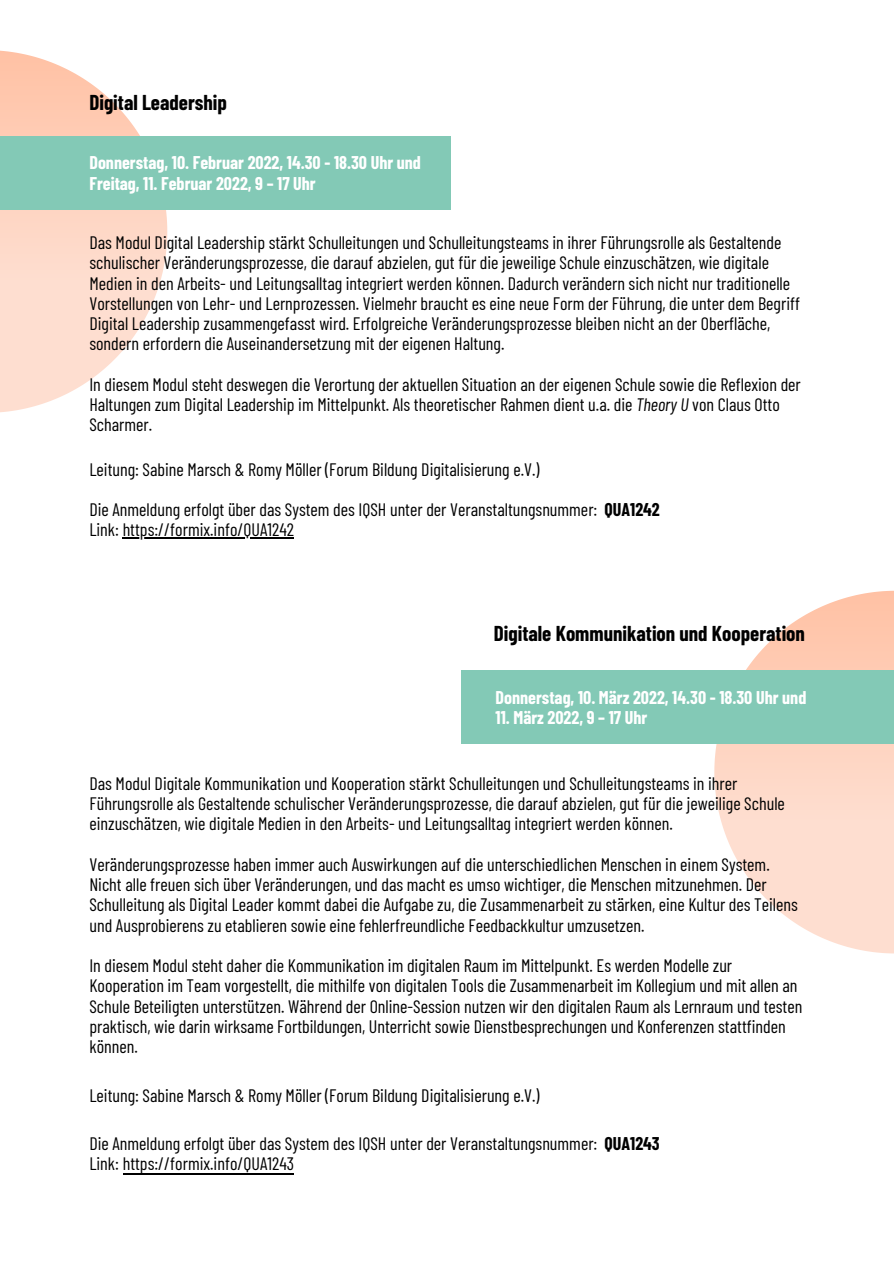
<style>
.page{position:relative;width:894px;height:1264px;background:#fff}
.page>*{position:absolute;margin:0;border:0;box-sizing:border-box;transform-origin:0 0}
.t1{font:700 21px "Barlow Condensed";color:#000}
.t2{font:18px/20.2px "Barlow Condensed";color:#000}
.t3{font:700 18px "Barlow Condensed";color:#fff}
.s1{font-style:italic}
.s2{font-weight:700}
</style>
<div class="page">
<svg style="left:0;top:50px;width:167px;height:363px;fill:#feded0"></svg>
<div style="left:0;top:136px;width:450px;height:73px;background:#83c9b6"></div>
<svg style="left:714px;top:590px;width:179px;height:363px;fill:#feded0"></svg>
<div style="left:461px;top:670px;width:432px;height:74px;background:#83c9b6"></div>
<hr style="left:123px;top:537px;width:171px;height:1px;background:#000">
<hr style="left:123px;top:1172px;width:171px;height:2px;background:#000">
<p class="t1" style="left:89px;top:89px;width:139px">Digital Leadership</p>
<p class="t3" style="left:89px;top:151px;width:333px">Donnerstag, 10. Februar 2022, 14.30 - 18.30 Uhr und</p>
<p class="t3" style="left:89px;top:172px;width:228px">Freitag, 11. Februar 2022, 9 – 17 Uhr</p>
<p class="t2" style="left:89px;top:232px;width:712px">Das Modul Digital Leadership stärkt Schulleitungen und Schulleitungsteams in ihrer Führungsrolle als Gestaltende schulischer Veränderungsprozesse, die darauf abzielen, gut für die jeweilige Schule einzuschätzen, wie digitale Medien in den Arbeits- und Leitungsalltag integriert werden können. Dadurch verändern sich nicht nur traditionelle Vorstellungen von Lehr- und Lernprozessen. Vielmehr braucht es eine neue Form der Führung, die unter dem Begriff Digital Leadership zusammengefasst wird. Erfolgreiche Veränderungsprozesse bleiben nicht an der Oberfläche, sondern erfordern die Auseinandersetzung mit der eigenen Haltung.</p>
<p class="t2" style="left:89px;top:373px;width:712px">In diesem Modul steht deswegen die Verortung der aktuellen Situation an der eigenen Schule sowie die Reflexion der<br>Haltungen zum Digital Leadership im Mittelpunkt. Als theoretischer Rahmen dient u.a. die <span class="s1">Theory U</span> von Claus Otto<br>Scharmer.</p>
<p class="t2" style="left:89px;top:458px;width:451px">Leitung: Sabine Marsch &amp; Romy Möller (Forum Bildung Digitalisierung e.V.)</p>
<p class="t2" style="left:89px;top:498px;width:571px">Die Anmeldung erfolgt über das System des IQSH unter der Veranstaltungsnummer: <span class="s2">QUA1242</span></p>
<p class="t2" style="left:89px;top:519px;width:206px">Link: https://formix.info/QUA1242</p>
<p class="t1" style="left:494px;top:619px;width:312px">Digitale Kommunikation und Kooperation</p>
<p class="t3" style="left:495px;top:686px;width:312px">Donnerstag, 10. März 2022, 14.30 - 18.30 Uhr und</p>
<p class="t3" style="left:495px;top:706px;width:153px">11. März 2022, 9 – 17 Uhr</p>
<p class="t2" style="left:89px;top:772px;width:696px">Das Modul Digitale Kommunikation und Kooperation stärkt Schulleitungen und Schulleitungsteams in ihrer<br>Führungsrolle als Gestaltende schulischer Veränderungsprozesse, die darauf abzielen, gut für die jeweilige Schule einzuschätzen, wie digitale Medien in den Arbeits- und Leitungsalltag integriert werden können.</p>
<p class="t2" style="left:89px;top:853px;width:709px">Veränderungsprozesse haben immer auch Auswirkungen auf die unterschiedlichen Menschen in einem System.<br>Nicht alle freuen sich über Veränderungen, und das macht es umso wichtiger, die Menschen mitzunehmen. Der Schulleitung als Digital Leader kommt dabei die Aufgabe zu, die Zusammenarbeit zu stärken, eine Kultur des Teilens und Ausprobierens zu etablieren sowie eine fehlerfreundliche Feedbackkultur umzusetzen.</p>
<p class="t2" style="left:89px;top:954px;width:714px">In diesem Modul steht daher die Kommunikation im digitalen Raum im Mittelpunkt. Es werden Modelle zur Kooperation im Team vorgestellt, die mithilfe von digitalen Tools die Zusammenarbeit im Kollegium und mit allen an Schule Beteiligten unterstützen. Während der Online-Session nutzen wir den digitalen Raum als Lernraum und testen praktisch, wie darin wirksame Fortbildungen, Unterricht sowie Dienstbesprechungen und Konferenzen stattfinden können.</p>
<p class="t2" style="left:89px;top:1084px;width:451px">Leitung: Sabine Marsch &amp; Romy Möller (Forum Bildung Digitalisierung e.V.)</p>
<p class="t2" style="left:89px;top:1132px;width:571px">Die Anmeldung erfolgt über das System des IQSH unter der Veranstaltungsnummer: <span class="s2">QUA1243<br></span>Link: https://formix.info/QUA1243</p>
</div>
